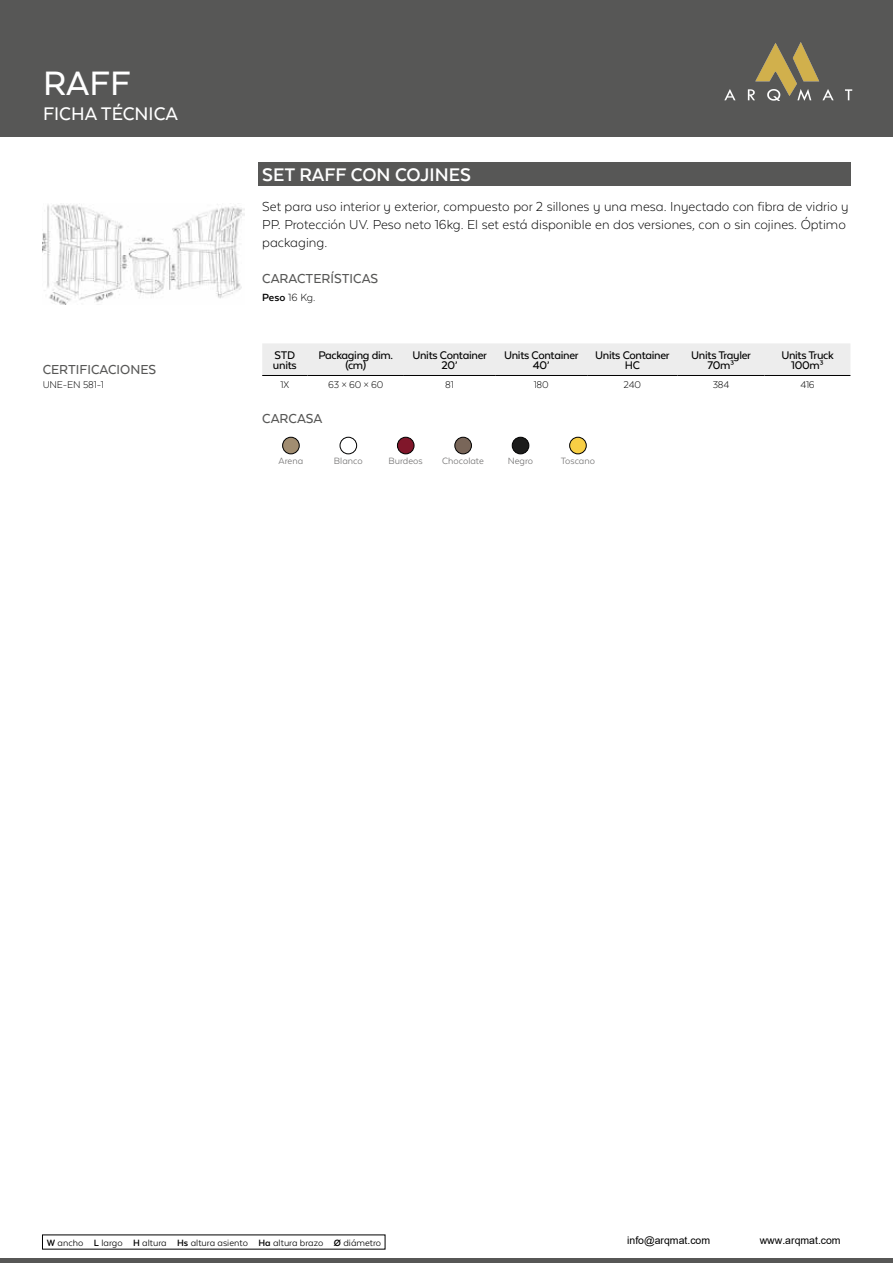
<style>
.page{position:relative;width:893px;height:1263px;background:#fff}
.page>*{position:absolute;margin:0;border:0;box-sizing:border-box;transform-origin:0 0}
.t1{font:500 39px "Texta Alt";color:#fff}
.t2{font:700 21px "Texta Alt";color:#fff}
.t3{font:500 21px "Texta Alt";color:#fff}
.t4{font:300 15px/18px "Texta Alt";color:#000}
.t5{font:500 15px "Texta Alt";color:#575756}
.t6{font:500 12.75px/10.5px "Texta Alt";letter-spacing:-.025em;color:#000;text-align:center}
.t7{font:300 12px "Texta Alt";color:#000}
.t8{font:300 11.25px "Texta Alt";letter-spacing:-.02em;color:#000}
.t9{font:10.5px "Texta Alt";color:#000}
.t10{font:10.5px "Texta Alt";color:#706f6f}
.t11{font:10.5px "Arial";color:#000}
.s1{font-weight:700}
</style>
<div class="page">
<hr style="left:0;top:1259px;width:893px;height:4px;background:#575756">
<div style="left:0;top:0;width:893px;height:137px;background:#575756"></div>
<div style="left:258px;top:163px;width:592px;height:23px;background:#575756"></div>
<div style="left:262px;top:343px;width:588px;height:32px;background:#ededed"></div>
<hr style="left:262px;top:375px;width:46px;height:1px;background:#000">
<hr style="left:308px;top:375px;width:96px;height:1px;background:#000">
<hr style="left:404px;top:375px;width:91px;height:1px;background:#000">
<hr style="left:495px;top:375px;width:92px;height:1px;background:#000">
<hr style="left:587px;top:375px;width:90px;height:1px;background:#000">
<hr style="left:677px;top:375px;width:88px;height:1px;background:#000">
<hr style="left:765px;top:375px;width:85px;height:1px;background:#000">
<img style="left:283px;top:437px;width:16px;height:17px;border-radius:8px">
<div style="left:282px;top:437px;width:17px;height:17px;border:1px solid #000;border-radius:50%"></div>
<img style="left:340px;top:437px;width:17px;height:17px;border-radius:8px">
<div style="left:340px;top:437px;width:17px;height:17px;border:1px solid #000;border-radius:50%"></div>
<img style="left:397px;top:437px;width:17px;height:17px;border-radius:8px">
<div style="left:397px;top:437px;width:17px;height:17px;border:1px solid #000;border-radius:50%"></div>
<img style="left:455px;top:437px;width:16px;height:17px;border-radius:8px">
<div style="left:455px;top:437px;width:17px;height:17px;border:1px solid #000;border-radius:50%"></div>
<img style="left:512px;top:437px;width:17px;height:17px;border-radius:8px">
<div style="left:512px;top:437px;width:17px;height:17px;border:1px solid #000;border-radius:50%"></div>
<img style="left:570px;top:437px;width:16px;height:17px;border-radius:8px">
<div style="left:569px;top:437px;width:17px;height:17px;border:1px solid #000;border-radius:50%"></div>
<img style="left:43px;top:204px;width:201px;height:100px">
<img style="left:724px;top:42px;width:128px;height:59px">
<h1 class="t1" style="left:43px;top:63px;width:89px">RAFF</h1>
<h2 class="t3" style="left:43px;top:103px;width:136px">FICHA TÉCNICA</h2>
<p class="t5" style="left:43px;top:362px;width:115px">CERTIFICACIONES</p>
<p class="t8" style="left:43px;top:379px;width:63px">UNE-EN 581-1</p>
<h2 class="t2" style="left:262px;top:163px;width:210px">SET RAFF CON COJINES</h2>
<p class="t4" style="left:262px;top:198px;width:588px">Set para uso interior y exterior, compuesto por 2 sillones y una mesa. Inyectado con fibra de vidrio y<br>PP. Protección UV. Peso neto 16kg. El set está disponible en dos versiones, con o sin cojines. Óptimo packaging.</p>
<p class="t5" style="left:262px;top:271px;width:117px">CARACTERÍSTICAS</p>
<p class="t7" style="left:262px;top:292px;width:55px"><span class="s1">Peso</span> 16 Kg.</p>
<p class="t6" style="left:273px;top:350px;width:25px;text-align:left">STD units</p>
<p class="t6" style="left:318px;top:350px;width:76px">Packaging dim. (cm)</p>
<p class="t6" style="left:412px;top:350px;width:76px">Units Container<br>20’</p>
<p class="t6" style="left:504px;top:350px;width:76px">Units Container<br>40’</p>
<p class="t6" style="left:595px;top:350px;width:76px">Units Container<br>HC</p>
<p class="t6" style="left:691px;top:350px;width:61px">Units Trayler<br>70m³</p>
<p class="t6" style="left:781px;top:350px;width:54px">Units Truck<br>100m³</p>
<p class="t8" style="left:281px;top:379px;width:10px">1X</p>
<p class="t8" style="left:328px;top:379px;width:57px">63 × 60 × 60</p>
<p class="t8" style="left:445px;top:379px;width:10px">81</p>
<p class="t8" style="left:534px;top:379px;width:16px">180</p>
<p class="t8" style="left:624px;top:379px;width:19px">240</p>
<p class="t8" style="left:713px;top:379px;width:18px">384</p>
<p class="t8" style="left:800px;top:379px;width:16px">416</p>
<p class="t5" style="left:262px;top:410px;width:62px">CARCASA</p>
<p class="t10" style="left:279px;top:456px;width:26px">Arena</p>
<p class="t10" style="left:334px;top:456px;width:30px">Blanco</p>
<p class="t10" style="left:389px;top:456px;width:36px">Burdeos</p>
<p class="t10" style="left:442px;top:456px;width:43px">Chocolate</p>
<p class="t10" style="left:508px;top:456px;width:27px">Negro</p>
<p class="t10" style="left:561px;top:456px;width:36px">Toscano</p>
<p class="t9" style="left:47px;top:1237px;width:336px"><span class="s1">W</span> ancho <span class="s1">L</span> largo <span class="s1">H</span> altura <span class="s1">Hs</span> altura asiento <span class="s1">Ha</span> altura brazo <span class="s1">Ø</span> diámetro</p>
<p class="t11" style="left:627px;top:1235px;width:84px">info@arqmat.com</p>
<p class="t11" style="left:760px;top:1235px;width:83px">www.arqmat.com</p>
</div>
